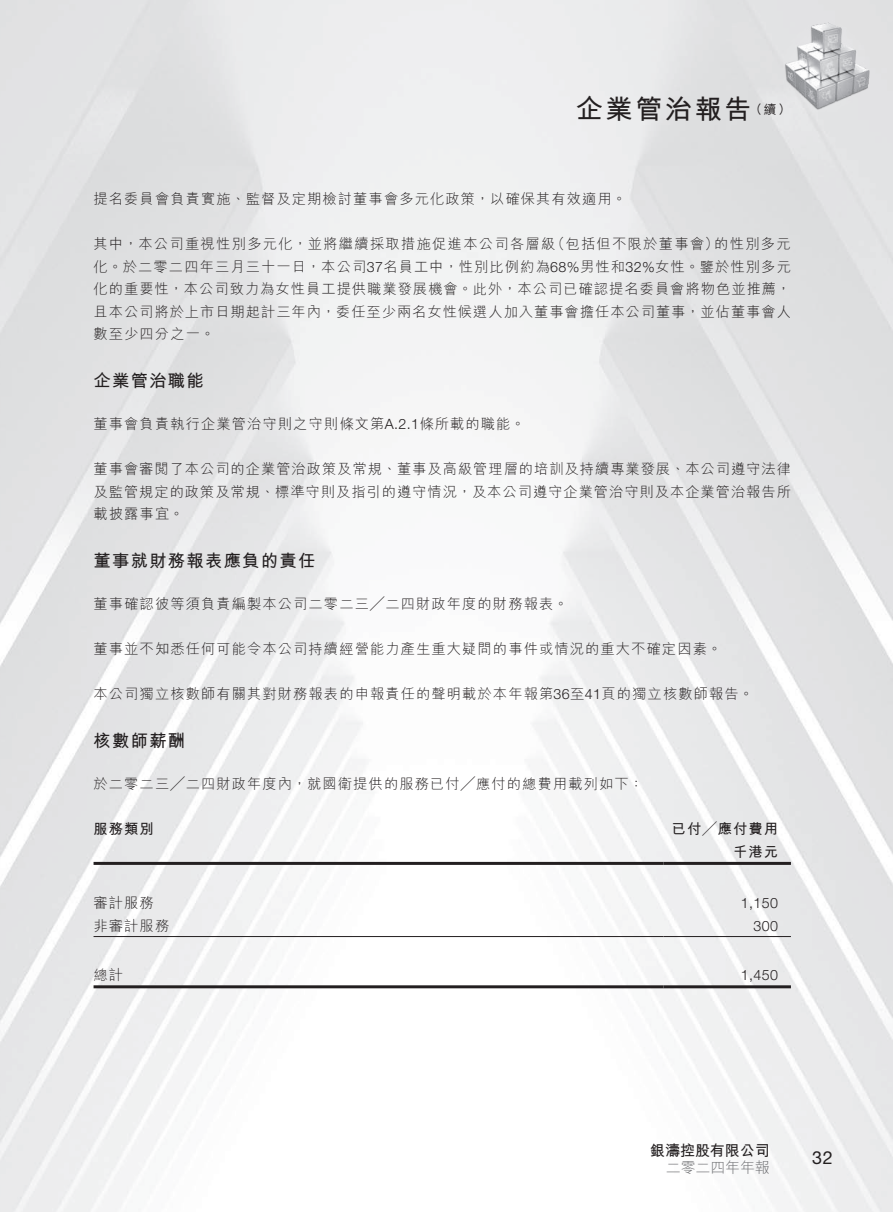
<style>
.page{position:relative;width:893px;height:1212px;background:#fff}
.page>*{position:absolute;margin:0;border:0;box-sizing:border-box;transform-origin:0 0}
.t1{font:700 27px "M Hei HK";letter-spacing:.105em;color:#231f20}
.t2{font:18px "Helvetica Neue LT Std";color:#231f20}
.t3{font:700 17.25px "M Hei HK";letter-spacing:.08em;color:#231f20}
.t4{font:700 15px "M Hei HK";color:#231f20}
.t5{font:300 15px "M Hei HK";letter-spacing:-.01em;color:#6c6d70}
.t6{font:300 14.25px/22.5px "M Hei HK";letter-spacing:.08em;color:#231f20}
.t7{font:700 14.25px "M Hei HK";letter-spacing:.08em;color:#231f20}
.t8{font:300 14.25px "Helvetica Neue LT Std";letter-spacing:.03em;color:#231f20}
.t9{font:500 12.75px "M Hei HK";color:#231f20}
.s1{font-family:"Helvetica Neue LT Std"}
</style>
<div class="page">
<img style="left:784px;top:20px;width:88px;height:92px">
<hr style="left:94px;top:862px;width:569px;height:3px;background:#231f20">
<hr style="left:663px;top:862px;width:128px;height:3px;background:#231f20">
<hr style="left:94px;top:936px;width:569px;height:1px;background:#231f20">
<hr style="left:663px;top:936px;width:128px;height:1px;background:#231f20">
<hr style="left:94px;top:985px;width:569px;height:3px;background:#231f20">
<hr style="left:663px;top:985px;width:128px;height:3px;background:#231f20">
<h1 class="t1" style="left:576px;top:90px;width:177px">企業管治報告</h1>
<p class="t9" style="left:749px;top:100px;width:43px">（續(</p>
<p class="t6" style="left:94px;top:187px;width:534px">提名委員會負責實施、監督及定期檢討董事會多元化政策，以確保其有效適用。</p>
<p class="t6" style="left:94px;top:232px;width:699px">其中，本公司重視性別多元化，並將繼續採取措施促進本公司各層級<br>化。於二零二四年三月三十一日，本公司<span class="s1">37</span>名員工中，性別比例約為<span class="s1">68%</span>男性和<span class="s1">32%</span>女性。鑒於性別多元化的重要性，本公司致力為女性員工提供職業發展機會。此外，本公司已確認提名委員會將物色並推薦，且本公司將於上市日期起計三年內，委任至少兩名女性候選人加入董事會擔任本公司董事，並佔董事會人數至少四分之一。</p>
<p class="t3" style="left:94px;top:368px;width:112px">企業管治職能</p>
<p class="t6" style="left:94px;top:412px;width:433px">董事會負責執行企業管治守則之守則條文第<span class="s1">A.2.1</span>條所載的職能。</p>
<p class="t6" style="left:94px;top:457px;width:699px;text-align:justify">董事會審閱了本公司的企業管治政策及常規、董事及高級管理層的培訓及持續專業發展、本公司遵守法律及監管規定的政策及常規、標準守則及指引的遵守情況，及本公司遵守企業管治守則及本企業管治報告所載披露事宜。</p>
<p class="t3" style="left:94px;top:548px;width:223px">董事就財務報表應負的責任</p>
<p class="t6" style="left:94px;top:592px;width:476px">董事確認彼等須負責編製本公司二零二三╱二四財政年度的財務報表。</p>
<p class="t6" style="left:94px;top:637px;width:629px">董事並不知悉任何可能令本公司持續經營能力產生重大疑問的事件或情況的重大不確定因素。</p>
<p class="t6" style="left:94px;top:682px;width:661px">本公司獨立核數師有關其對財務報表的申報責任的聲明載於本年報第<span class="s1">36</span>至<span class="s1">41</span>頁的獨立核數師報告。</p>
<p class="t3" style="left:94px;top:728px;width:93px">核數師薪酬</p>
<p class="t6" style="left:94px;top:772px;width:551px">於二零二三╱二四財政年度內，就國衛提供的服務已付╱應付的總費用載列如下：</p>
<p class="t7" style="left:672px;top:818px;width:108px">已付╱應付費用</p>
<p class="t6" style="left:551px;top:232px;width:170px">（包括但不限於董事會）</p>
<p class="t6" style="left:714px;top:232px;width:78px">的性別多元</p>
<p class="t7" style="left:94px;top:818px;width:62px">服務類別</p>
<p class="t7" style="left:733px;top:841px;width:46px">千港元</p>
<p class="t6" style="left:94px;top:891px;width:62px">審計服務</p>
<p class="t8" style="left:741px;top:894px;width:39px">1,150</p>
<p class="t6" style="left:94px;top:913px;width:77px">非審計服務</p>
<p class="t8" style="left:754px;top:917px;width:26px">300</p>
<p class="t6" style="left:94px;top:963px;width:31px">總計</p>
<p class="t8" style="left:741px;top:966px;width:39px">1,450</p>
<p class="t4" style="left:650px;top:1140px;width:121px">銀濤控股有限公司</p>
<p class="t5" style="left:666px;top:1157px;width:105px">二零二四年年報</p>
<p class="t2" style="left:812px;top:1146px;width:22px">32</p>
</div>
